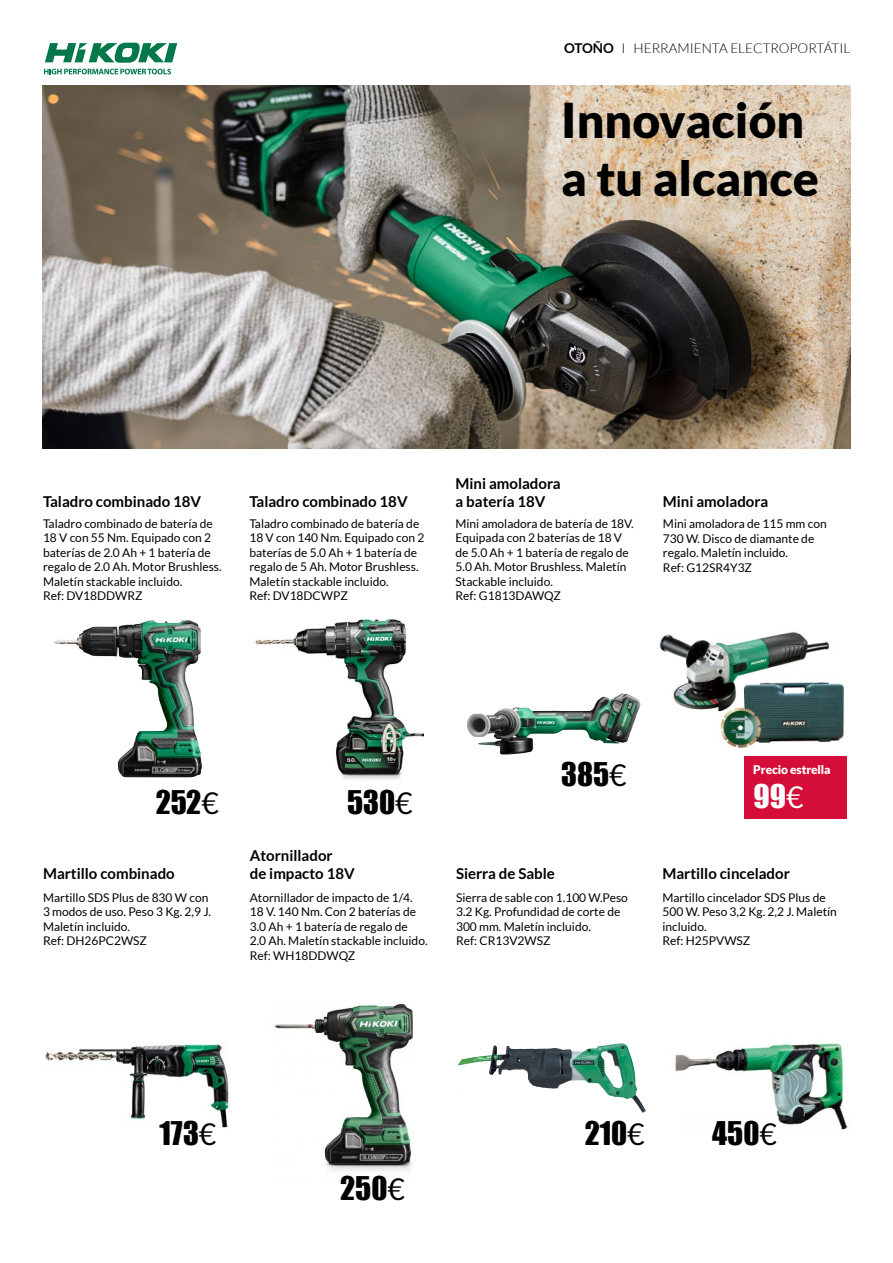
<style>
.page{position:relative;width:893px;height:1263px;background:#fff}
.page>*{position:absolute;margin:0;border:0;box-sizing:border-box;transform-origin:0 0}
.Títulos_cosas{font:900 48px "Lato";color:#000}
.t1{font:30px "Impact";color:#000}
.t2{font:30px "Impact";color:#fff}
.Títulos_productos{font:700 15px "Lato";color:#000}
.t3{font:300 13.5px "Lato";color:#000}
.Cuerpo_párrafos_info{font:12px/14.4px "Lato";color:#000}
.Títulos_cosas-2{font:900 12px "Lato";letter-spacing:-.01em;color:#fff}
.s1{font-weight:700}
.s2{font-family:"Lato"}
</style>
<div class="page">
<img style="left:54px;top:620px;width:128px;height:38px">
<img style="left:45px;top:1044px;width:184px;height:84px">
<img style="left:467px;top:694px;width:154px;height:53px">
<img style="left:660px;top:632px;width:185px;height:117px">
<img style="left:255px;top:619px;width:169px;height:161px">
<img style="left:547px;top:1043px;width:75px;height:8px">
<img style="left:274px;top:1004px;width:139px;height:167px">
<img style="left:675px;top:1043px;width:173px;height:87px">
<img style="left:43px;top:85px;width:807px;height:364px">
<svg style="left:45px;top:42px;width:132px;height:21px"></svg>
<svg style="left:44px;top:69px;width:127px;height:5px"></svg>
<div style="left:745px;top:756px;width:102px;height:63px;background:#d40e39"></div>
<p class="t3" style="left:564px;top:41px;width:288px"><span class="s1">OTOÑO</span> I HERRAMIENTA ELECTROPORTÁTIL</p>
<p class="Títulos_cosas" style="left:561px;top:93px;width:245px">Innovación</p>
<p class="Títulos_cosas" style="left:561px;top:150px;width:259px">a tu alcance</p>
<p class="Títulos_productos" style="left:43px;top:493px;width:160px">Taladro combinado 18V</p>
<p class="Cuerpo_párrafos_info" style="left:43px;top:516px;width:180px">Taladro combinado de batería de<br>18 V con 55 Nm. Equipado con 2 baterías de 2.0 Ah + 1 batería de regalo de 2.0 Ah. Motor Brushless.<br>Maletín stackable incluido.</p>
<p class="Cuerpo_párrafos_info" style="left:43px;top:588px;width:101px">Ref: DV18DDWRZ</p>
<p class="Títulos_productos" style="left:249px;top:493px;width:160px">Taladro combinado 18V</p>
<p class="Cuerpo_párrafos_info" style="left:249px;top:516px;width:177px">Taladro combinado de batería de<br>18 V con 140 Nm. Equipado con 2 baterías de 5.0 Ah + 1 batería de regalo de 5 Ah. Motor Brushless.<br>Maletín stackable incluido.</p>
<p class="Cuerpo_párrafos_info" style="left:249px;top:588px;width:100px">Ref: DV18DCWPZ</p>
<p class="Títulos_productos" style="left:455px;top:475px;width:107px">Mini amoladora</p>
<p class="Títulos_productos" style="left:455px;top:493px;width:91px">a batería 18V</p>
<p class="Cuerpo_párrafos_info" style="left:455px;top:516px;width:180px">Mini amoladora de batería de 18V.<br>Equipada con 2 baterías de 18 V de 5.0 Ah + 1 batería de regalo de<br>5.0 Ah. Motor Brushless. Maletín<br>Stackable incluido.</p>
<p class="Cuerpo_párrafos_info" style="left:455px;top:588px;width:107px">Ref: G1813DAWQZ</p>
<p class="Títulos_productos" style="left:663px;top:493px;width:107px">Mini amoladora</p>
<p class="Cuerpo_párrafos_info" style="left:663px;top:517px;width:165px">Mini amoladora de 115 mm con</p>
<p class="Cuerpo_párrafos_info" style="left:663px;top:531px;width:153px">730 W. Disco de diamante de regalo. Maletín incluido.</p>
<p class="Cuerpo_párrafos_info" style="left:663px;top:560px;width:91px">Ref: G12SR4Y3Z</p>
<p class="t1" style="left:156px;top:778px;width:65px">252<span class="s2">€</span></p>
<p class="t1" style="left:347px;top:778px;width:67px">530<span class="s2">€</span></p>
<p class="t1" style="left:561px;top:751px;width:67px">385<span class="s2">€</span></p>
<p class="Títulos_cosas-2" style="left:753px;top:763px;width:79px">Precio estrella</p>
<p class="t2" style="left:754px;top:773px;width:51px">99<span class="s2">€</span></p>
<p class="Títulos_productos" style="left:250px;top:847px;width:84px">Atornillador</p>
<p class="Títulos_productos" style="left:250px;top:865px;width:106px">de impacto 18V</p>
<p class="Títulos_productos" style="left:43px;top:865px;width:133px">Martillo combinado</p>
<p class="Títulos_productos" style="left:662px;top:865px;width:129px">Martillo cincelador</p>
<p class="Títulos_productos" style="left:456px;top:865px;width:100px">Sierra de Sable</p>
<p class="Cuerpo_párrafos_info" style="left:43px;top:890px;width:169px">Martillo SDS Plus de 830 W con<br>3 modos de uso. Peso 3 Kg. 2,9 J.<br>Maletín incluido.</p>
<p class="Cuerpo_párrafos_info" style="left:43px;top:933px;width:106px">Ref: DH26PC2WSZ</p>
<p class="Cuerpo_párrafos_info" style="left:250px;top:890px;width:164px">Atornillador de impacto de 1/4.</p>
<p class="Cuerpo_párrafos_info" style="left:250px;top:905px;width:168px">18 V. 140 Nm. Con 2 baterías de</p>
<p class="Cuerpo_párrafos_info" style="left:250px;top:919px;width:160px">3.0 Ah + 1 batería de regalo de</p>
<p class="Cuerpo_párrafos_info" style="left:250px;top:933px;width:179px">2.0 Ah. Maletín stackable incluido.</p>
<p class="Cuerpo_párrafos_info" style="left:250px;top:948px;width:107px">Ref: WH18DDWQZ</p>
<p class="Cuerpo_párrafos_info" style="left:456px;top:890px;width:173px">Sierra de sable con 1.100 W.Peso<br>3.2 Kg. Profundidad de corte de</p>
<p class="Cuerpo_párrafos_info" style="left:456px;top:919px;width:136px">300 mm. Maletín incluido.</p>
<p class="Cuerpo_párrafos_info" style="left:456px;top:933px;width:96px">Ref: CR13V2WSZ</p>
<p class="Cuerpo_párrafos_info" style="left:662px;top:890px;width:165px">Martillo cincelador SDS Plus de</p>
<p class="Cuerpo_párrafos_info" style="left:662px;top:905px;width:176px">500 W. Peso 3,2 Kg. 2,2 J. Maletín incluido.</p>
<p class="Cuerpo_párrafos_info" style="left:662px;top:933px;width:89px">Ref: H25PVWSZ</p>
<p class="t1" style="left:159px;top:1110px;width:58px">173<span class="s2">€</span></p>
<p class="t1" style="left:712px;top:1110px;width:66px">450<span class="s2">€</span></p>
<p class="t1" style="left:340px;top:1165px;width:66px">250<span class="s2">€</span></p>
<p class="t1" style="left:585px;top:1110px;width:61px">210<span class="s2">€</span></p>
</div>
